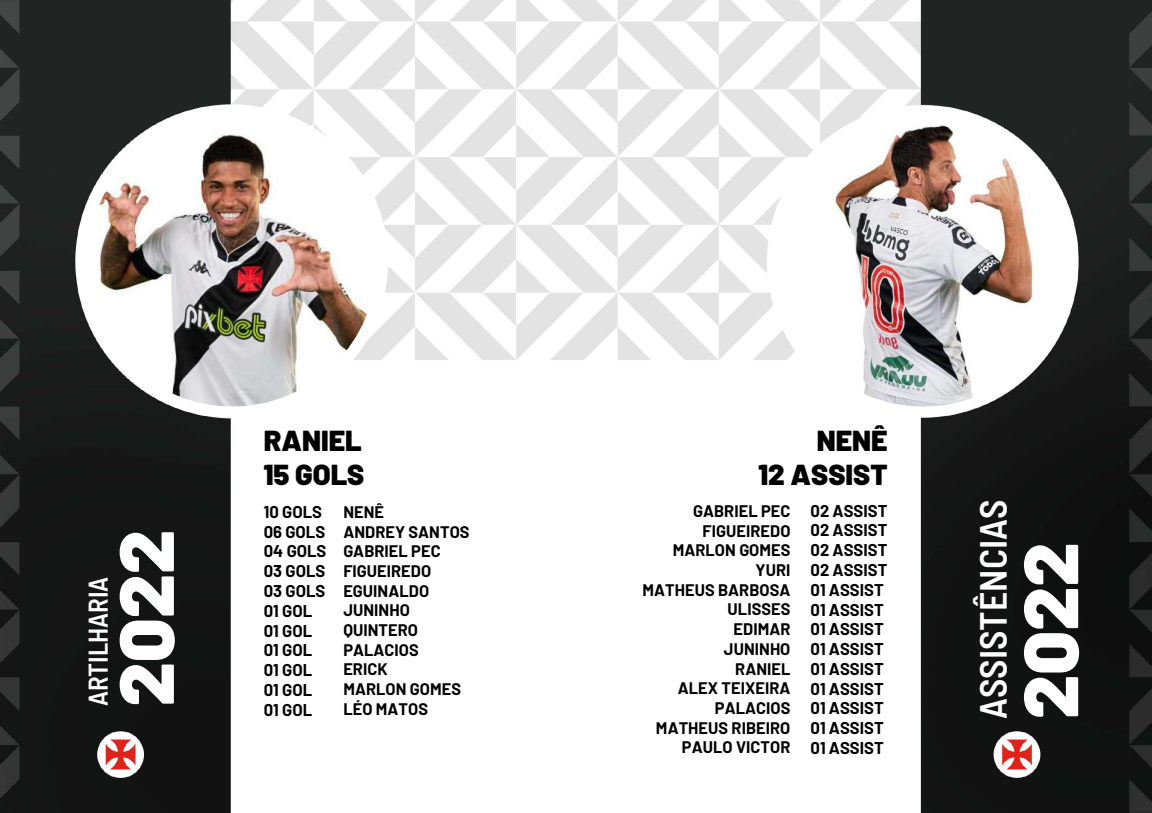
<style>
.page{position:relative;width:1152px;height:813px;background:#fff}
.page>*{position:absolute;margin:0;border:0;box-sizing:border-box;transform-origin:0 0}
.t1{font:900 76.65px "Barlow";color:#fff}
.t2{font:600 semi-condensed 37.8px "Barlow";color:#fff}
.t3{font:900 28.88px/34.3px "Barlow";color:#000}
.t4{font:600 semi-condensed 27.08px "Barlow";color:#fff}
.t5{font:700 16.65px/19.8px "Barlow";color:#000}
.t6{font:700 16.35px/19.6px "Barlow";letter-spacing:.005em;color:#000}
</style>
<div class="page">
<img style="left:0;top:0;width:1152px;height:812px">
<img style="left:87px;top:117px;width:290px;height:289px;border-radius:50%">
<img style="left:779px;top:117px;width:289px;height:289px;border-radius:50%">
<h3 class="t4" style="left:81px;top:706px;width:131px;rotate:-90deg">ARTILHARIA</h3>
<h1 class="t1" style="left:97px;top:706px;width:178px;rotate:-90deg">2022</h1>
<h3 class="t3" style="left:264px;top:422px;width:102px">RANIEL<br>15 GOLS</h3>
<p class="t5" style="left:264px;top:501px;width:64px">10 GOLS<br>06 GOLS<br>04 GOLS<br>03 GOLS<br>03 GOLS<br>01 GOL<br>01 GOL<br>01 GOL<br>01 GOL<br>01 GOL<br>01 GOL</p>
<p class="t6" style="left:343px;top:501px;width:128px">NENÊ<br>ANDREY SANTOS<br>GABRIEL PEC<br>FIGUEIREDO<br>EGUINALDO<br>JUNINHO<br>QUINTERO<br>PALACIOS<br>ERICK<br>MARLON GOMES<br>LÉO MATOS</p>
<h3 class="t3" style="left:758px;top:422px;width:131px;text-align:right">NENÊ<br>12 ASSIST</h3>
<p class="t5" style="left:811px;top:499px;width:78px">02 ASSIST<br>02 ASSIST<br>02 ASSIST<br>02 ASSIST<br>01 ASSIST<br>01 ASSIST<br>01 ASSIST<br>01 ASSIST<br>01 ASSIST<br>01 ASSIST<br>01 ASSIST<br>01 ASSIST<br>01 ASSIST</p>
<p class="t6" style="left:642px;top:500px;width:150px;text-align:right">GABRIEL PEC<br>FIGUEIREDO<br>MARLON GOMES<br>YURI<br>MATHEUS BARBOSA<br>ULISSES<br>EDIMAR<br>JUNINHO<br>RANIEL<br>ALEX TEIXEIRA<br>PALACIOS<br>MATHEUS RIBEIRO<br>PAULO VICTOR</p>
<h2 class="t2" style="left:969px;top:718px;width:220px;rotate:-90deg">ASSISTÊNCIAS</h2>
<h1 class="t1" style="left:1002px;top:718px;width:178px;rotate:-90deg">2022</h1>
</div>
